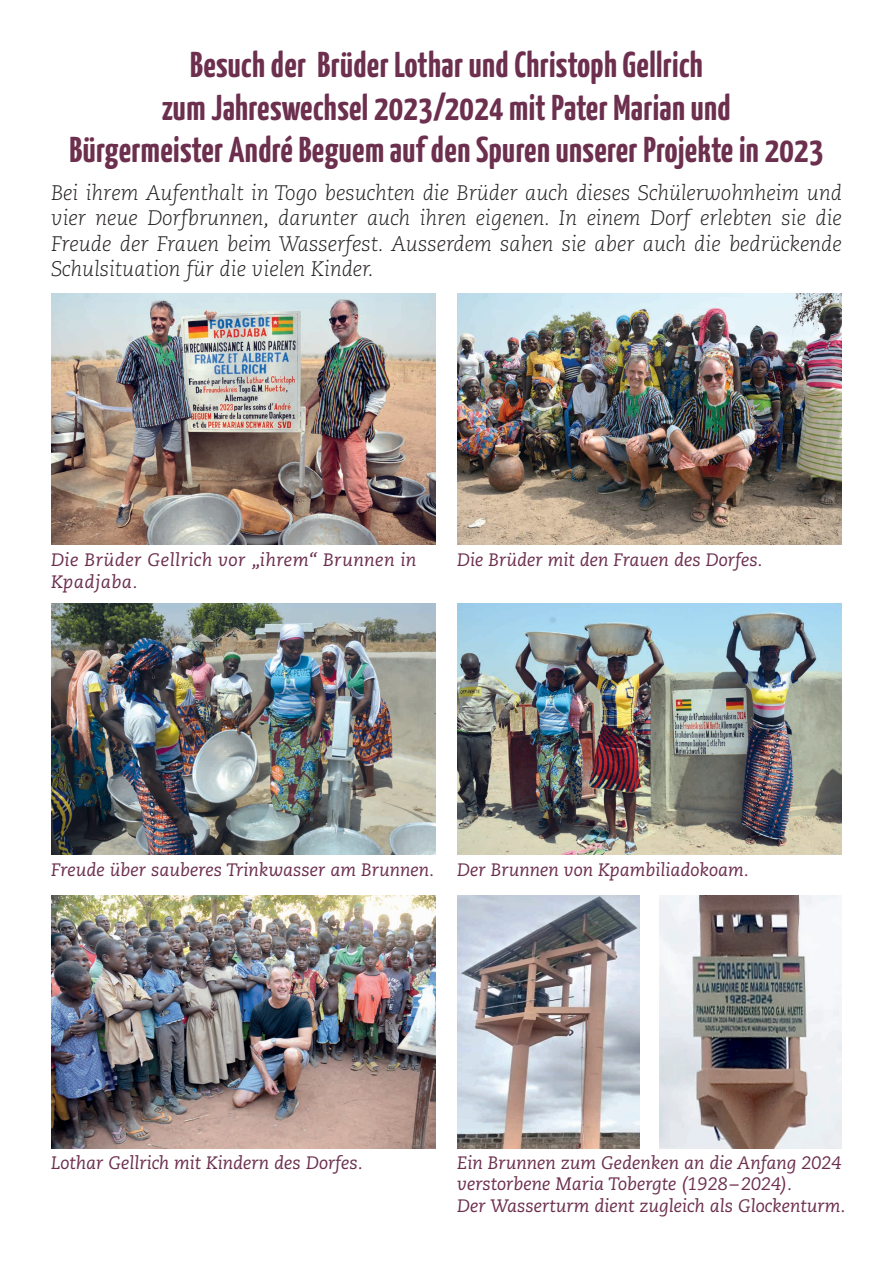
<style>
.page{position:relative;width:893px;height:1263px;background:#fff}
.page>*{position:absolute;margin:0;border:0;box-sizing:border-box;transform-origin:0 0}
.t1{font:700 36px/42px "Yanone Kaffeesatz";letter-spacing:.01em;color:#6c2f4e;text-align:center}
.t2{font:italic 300 21px/25.5px "Caecilia";color:#231f20;text-align:justify}
.t3{font:italic 18px/21.6px "Caecilia";color:#6c2f4e}
.t4{font:italic 18px/21.6px "Caecilia";letter-spacing:.02em;color:#6c2f4e}
</style>
<div class="page">
<img style="left:51px;top:895px;width:385px;height:253px">
<img style="left:51px;top:293px;width:385px;height:251px">
<img style="left:457px;top:293px;width:385px;height:251px">
<img style="left:51px;top:604px;width:385px;height:251px">
<img style="left:457px;top:604px;width:385px;height:251px">
<img style="left:457px;top:895px;width:183px;height:253px">
<img style="left:659px;top:895px;width:183px;height:253px">
<h1 class="t1" style="left:70px;top:43px;width:755px">Besuch der Brüder Lothar und Christoph Gellrich<br>zum Jahreswechsel 2023/2024 mit Pater Marian und<br>Bürgermeister André Beguem auf den Spuren unserer Projekte in 2023</h1>
<p class="t2" style="left:51px;top:180px;width:792px">Bei ihrem Aufenthalt in Togo besuchten die Brüder auch dieses Schülerwohnheim und vier neue Dorfbrunnen, darunter auch ihren eigenen. In einem Dorf erlebten sie die Freude der Frauen beim Wasserfest. Ausserdem sahen sie aber auch die bedrückende Schulsituation für die vielen Kinder.</p>
<p class="t4" style="left:51px;top:549px;width:367px">Die Brüder Gellrich vor „ihrem“ Brunnen in<br>Kpadjaba.</p>
<p class="t3" style="left:457px;top:549px;width:307px">Die Brüder mit den Frauen des Dorfes.</p>
<p class="t3" style="left:51px;top:860px;width:385px">Freude über sauberes Trinkwasser am Brunnen.</p>
<p class="t3" style="left:457px;top:860px;width:293px">Der Brunnen von Kpambiliadokoam.</p>
<p class="t3" style="left:51px;top:1152px;width:313px">Lothar Gellrich mit Kindern des Dorfes.</p>
<p class="t3" style="left:457px;top:1152px;width:390px">Ein Brunnen zum Gedenken an die Anfang 2024 verstorbene Maria Tobergte (1928–2024).<br>Der Wasserturm dient zugleich als Glockenturm.</p>
</div>
